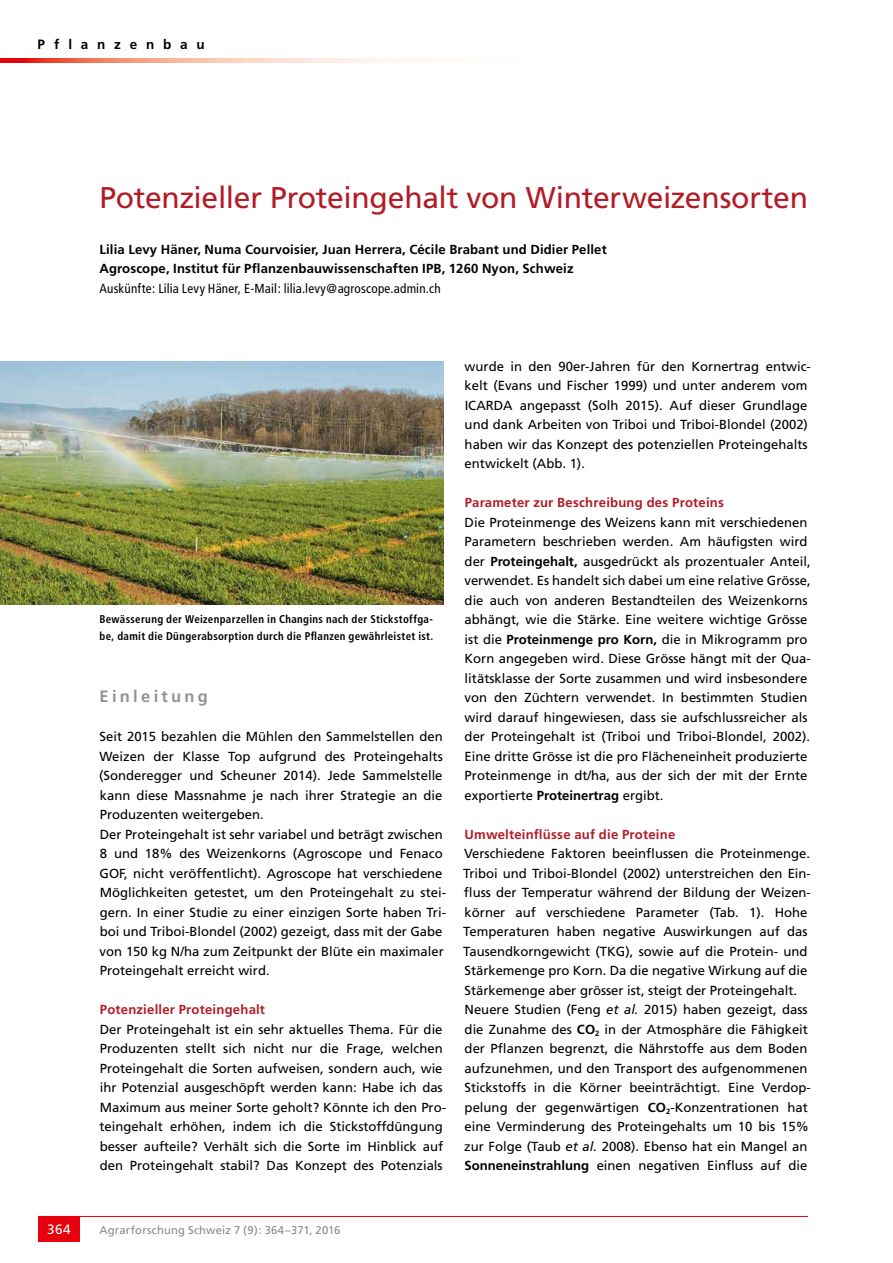
<style>
.page{position:relative;width:893px;height:1263px;background:#fff}
.page>*{position:absolute;margin:0;border:0;box-sizing:border-box;transform-origin:0 0}
.t1{font:30px "Frutiger";letter-spacing:-.01em;color:#b21c27}
.t2{font:700 16.5px "Frutiger";letter-spacing:.2em;color:#929493}
.t3{font:700 13.5px "Frutiger";letter-spacing:.65em;color:#000}
.t4{font:13.5px "Frutiger";color:#fff}
.t5{font:13.2px/19.5px "Frutiger";color:#000}
.t6{font:700 13.2px/19.5px "Frutiger";letter-spacing:.01em;color:#000}
.t7{font:700 13.2px "Frutiger";letter-spacing:.015em;color:#b21c27}
.t8{font:condensed 13.2px "Frutiger";letter-spacing:.01em;color:#000}
.t9{font:700 condensed 11.25px/16.5px "Frutiger";letter-spacing:.03em;color:#000}
.t10{font:11.25px "Frutiger";letter-spacing:.015em;color:#878988}
.s1{font-weight:700}
.s2{font-style:italic}
</style>
<div class="page">
<hr style="left:38px;top:1216px;width:770px;height:1px;background:#e7000e">
<div style="left:38px;top:1216px;width:42px;height:26px;background:#e7000e"></div>
<svg style="left:0;top:58px;width:409px;height:5px;background:#f6ab9a"></svg>
<img style="left:0;top:362px;width:443px;height:243px">
<p class="t3" style="left:38px;top:36px;width:169px">Pflanzenbau</p>
<h1 class="t1" style="left:99px;top:180px;width:710px">Potenzieller Proteingehalt von Winterweizensorten</h1>
<p class="t6" style="left:99px;top:239px;width:509px">Lilia Levy Häner, Numa Courvoisier, Juan Herrera, Cécile Brabant und Didier Pellet<br>Agroscope, Institut für Pflanzenbauwissenschaften IPB, 1260 Nyon, Schweiz</p>
<p class="t8" style="left:99px;top:280px;width:343px">Auskünfte: Lilia Levy Häner, E-Mail: lilia.levy@agroscope.admin.ch</p>
<p class="t9" style="left:99px;top:611px;width:335px">Bewässerung der Weizenparzellen in Changins nach der Stickstoffga&shy;be, damit die Düngerabsorption durch die Pflanzen gewährleistet ist.</p>
<p class="t2" style="left:100px;top:687px;width:110px">Einleitung</p>
<p class="t5" style="left:99px;top:727px;width:348px">Seit 2015 bezahlen die Mühlen den Sammelstellen den Weizen der Klasse Top aufgrund des Proteingehalts (Sonderegger und Scheuner 2014). Jede Sammelstelle kann diese Massnahme je nach ihrer Strategie an die Produzenten weitergeben.<br>Der Proteingehalt ist sehr variabel und beträgt zwischen 8 und 18% des Weizenkorns (Agroscope und Fenaco GOF, nicht veröffentlicht). Agroscope hat verschiedene Möglichkeiten getestet, um den Proteingehalt zu stei&shy;gern. In einer Studie zu einer einzigen Sorte haben Tri&shy;boi und Triboi-Blondel (2002) gezeigt, dass mit der Gabe von 150 kg N/ha zum Zeitpunkt der Blüte ein maximaler Proteingehalt erreicht wird.</p>
<p class="t7" style="left:100px;top:1002px;width:167px">Potenzieller Proteingehalt</p>
<p class="t5" style="left:99px;top:1019px;width:348px">Der Proteingehalt ist ein sehr aktuelles Thema. Für die Produzenten stellt sich nicht nur die Frage, welchen Proteingehalt die Sorten aufweisen, sondern auch, wie ihr Potenzial ausgeschöpft werden kann: Habe ich das Maximum aus meiner Sorte geholt? Könnte ich den Pro&shy;teingehalt erhöhen, indem ich die Stickstoffdüngung besser aufteile? Verhält sich die Sorte im Hinblick auf den Proteingehalt stabil? Das Konzept des Potenzials</p>
<p class="t5" style="left:465px;top:356px;width:348px">wurde in den 90er-Jahren für den Kornertrag entwic&shy;kelt (Evans und Fischer 1999) und unter anderem vom ICARDA angepasst (Solh 2015). Auf dieser Grundlage und dank Arbeiten von Triboi und Triboi-Blondel (2002) haben wir das Konzept des potenziellen Proteingehalts entwickelt (Abb. 1).</p>
<p class="t7" style="left:465px;top:495px;width:261px">Parameter zur Beschreibung des Proteins</p>
<p class="t5" style="left:464px;top:512px;width:348px">Die Proteinmenge des Weizens kann mit verschiedenen Parametern beschrieben werden. Am häufigsten wird der <span class="s1">Proteingehalt,</span> ausgedrückt als prozentualer Anteil, verwendet. Es handelt sich dabei um eine relative Grösse, die auch von anderen Bestandteilen des Weizenkorns abhängt, wie die Stärke. Eine weitere wichtige Grösse ist die <span class="s1">Proteinmenge pro Korn,</span> die in Mikrogramm pro Korn angegeben wird. Diese Grösse hängt mit der Qua&shy;litätsklasse der Sorte zusammen und wird insbesondere von den Züchtern verwendet. In bestimmten Studien wird darauf hingewiesen, dass sie aufschlussreicher als der Proteingehalt ist (Triboi und Triboi-Blondel, 2002).<br>Eine dritte Grösse ist die pro Flächeneinheit produzierte Proteinmenge in dt/ha, aus der sich der mit der Ernte exportierte <span class="s1">Proteinertrag</span> ergibt.</p>
<p class="t7" style="left:465px;top:826px;width:212px">Umwelteinflüsse auf die Proteine</p>
<p class="t5" style="left:463px;top:844px;width:349px">Verschiedene Faktoren beeinflussen die Proteinmenge.<br>Triboi und Triboi-Blondel (2002) unterstreichen den Ein&shy;fluss der Temperatur während der Bildung der Weizen&shy;körner auf verschiedene Parameter (Tab. 1). Hohe Temperaturen haben negative Auswirkungen auf das Tausendkorngewicht (TKG), sowie auf die Protein- und Stärkemenge pro Korn. Da die negative Wirkung auf die Stärkemenge aber grösser ist, steigt der Proteingehalt.<br>Neuere Studien (Feng <span class="s2">et al.</span> 2015) haben gezeigt, dass die Zunahme des <span class="s1">CO</span><sub>2</sub> in der Atmosphäre die Fähigkeit der Pflanzen begrenzt, die Nährstoffe aus dem Boden aufzunehmen, und den Transport des aufgenommenen Stickstoffs in die Körner beeinträchtigt. Eine Verdop&shy;pelung der gegenwärtigen <span class="s1">CO</span><sub>2</sub>-Konzentrationen hat eine Verminderung des Proteingehalts um 10 bis 15% zur Folge (Taub <span class="s2">et al.</span> 2008). Ebenso hat ein Mangel an <span class="s1">Sonneneinstrahlung</span> einen negativen Einfluss auf die</p>
<p class="t4" style="left:47px;top:1221px;width:25px">364</p>
<p class="t10" style="left:99px;top:1223px;width:243px">Agrarforschung Schweiz 7 (9): 364–371, 2016</p>
</div>
